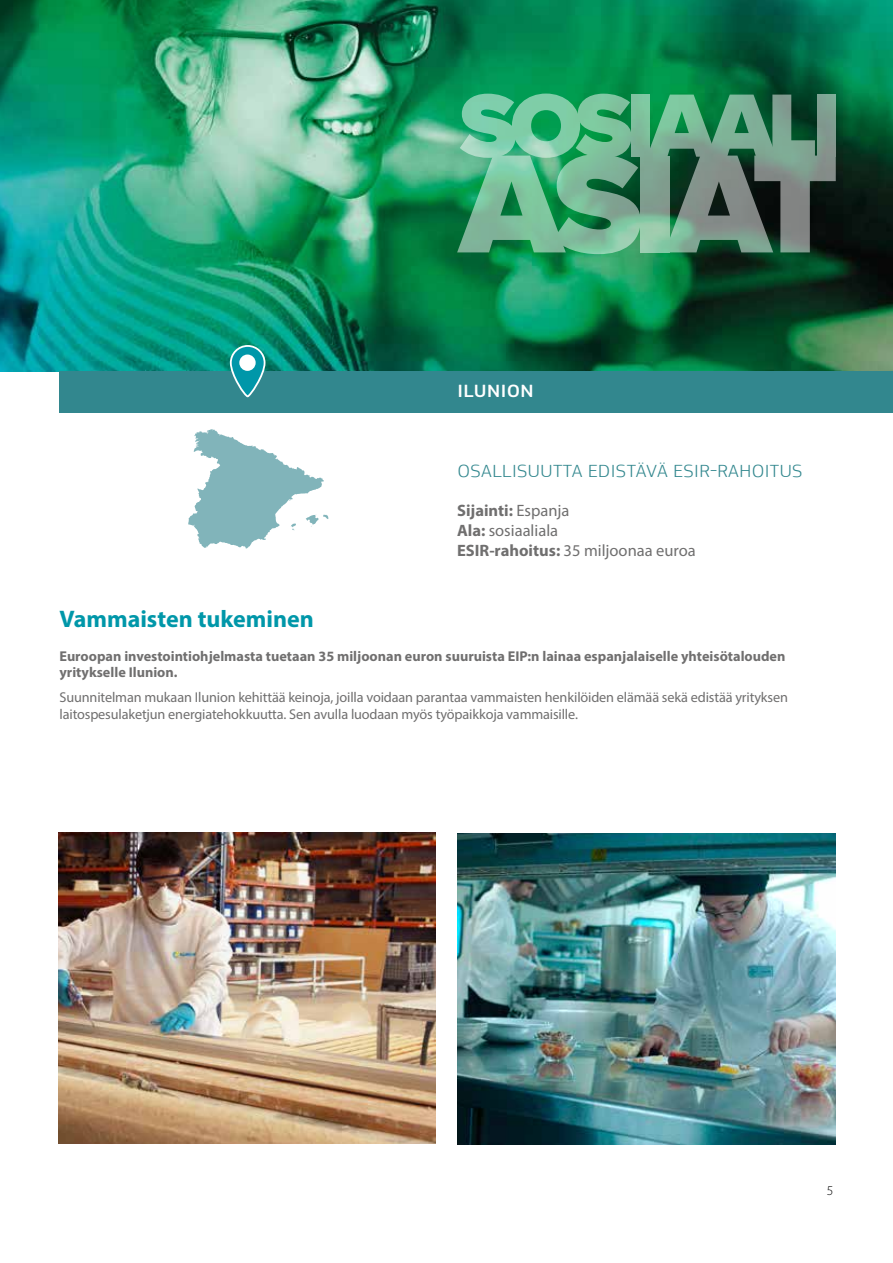
<style>
.page{position:relative;width:893px;height:1263px;background:#fff}
.page>*{position:absolute;margin:0;border:0;box-sizing:border-box;transform-origin:0 0}
.t1{font:700 24px "Myriad Pro";color:#0097a9}
.t2{font:300 18.45px "EC Square Sans Pro";letter-spacing:.02em;color:#32878e;scale:1.1 1}
.t3{font:500 18.45px "EC Square Sans Pro";letter-spacing:.02em;color:#fff;scale:1.1 1}
.t4{font:16.5px/19.8px "Myriad Pro";color:#706f6f}
.t5{font:14.25px/16.5px "Myriad Pro";letter-spacing:-.01em;color:#706f6f}
.t6{font:700 14.25px/16.5px "Myriad Pro";color:#706f6f}
.t7{font:300 13.5px "Myriad Pro";color:#000}
.s1{font-weight:700}
</style>
<div class="page">
<img style="left:0;top:0;width:893px;height:371px">
<div style="left:60px;top:371px;width:833px;height:41px;background:#32878e"></div>
<svg style="left:231px;top:346px;width:34px;height:50px"></svg>
<div style="left:230px;top:345px;width:35px;height:52px;border:2px solid #fff;border-radius:17px"></div>
<div style="left:239px;top:354px;width:17px;height:17px;background:#fff;border-radius:50%"></div>
<img style="left:59px;top:833px;width:376px;height:311px">
<img style="left:457px;top:834px;width:379px;height:311px">
<svg style="left:188px;top:429px;width:140px;height:119px"></svg>
<div style="left:631px;top:95px;width:19px;height:62px;background:linear-gradient(to bottom,#7fcea3,#7fac94)"></div>
<svg style="left:457px;top:94px;width:184px;height:160px;background:#5eb288"></svg>
<svg style="left:640px;top:156px;width:7px;height:96px"></svg>
<svg style="left:647px;top:95px;width:189px;height:157px;background:#5b816e"></svg>
<p class="t3" style="left:457px;top:380px;width:71px">ILUNION</p>
<p class="t2" style="left:457px;top:460px;width:315px">OSALLISUUTTA EDISTÄVÄ ESIR-RAHOITUS</p>
<p class="t4" style="left:457px;top:501px;width:240px"><span class="s1">Sijainti:</span> Espanja<br><span class="s1">Ala:</span> sosiaaliala<br><span class="s1">ESIR-rahoitus:</span> 35 miljoonaa euroa</p>
<h1 class="t1" style="left:60px;top:603px;width:256px">Vammaisten tukeminen</h1>
<p class="t6" style="left:60px;top:647px;width:727px">Euroopan investointiohjelmasta tuetaan 35 miljoonan euron suuruista EIP:n lainaa espanjalaiselle yhteisötalouden yritykselle Ilunion.</p>
<p class="t5" style="left:60px;top:689px;width:730px">Suunnitelman mukaan Ilunion kehittää keinoja, joilla voidaan parantaa vammaisten henkilöiden elämää sekä edistää yrityksen laitospesulaketjun energiatehokkuutta. Sen avulla luodaan myös työpaikkoja vammaisille.</p>
<p class="t7" style="left:827px;top:1182px;width:8px">5</p>
</div>
